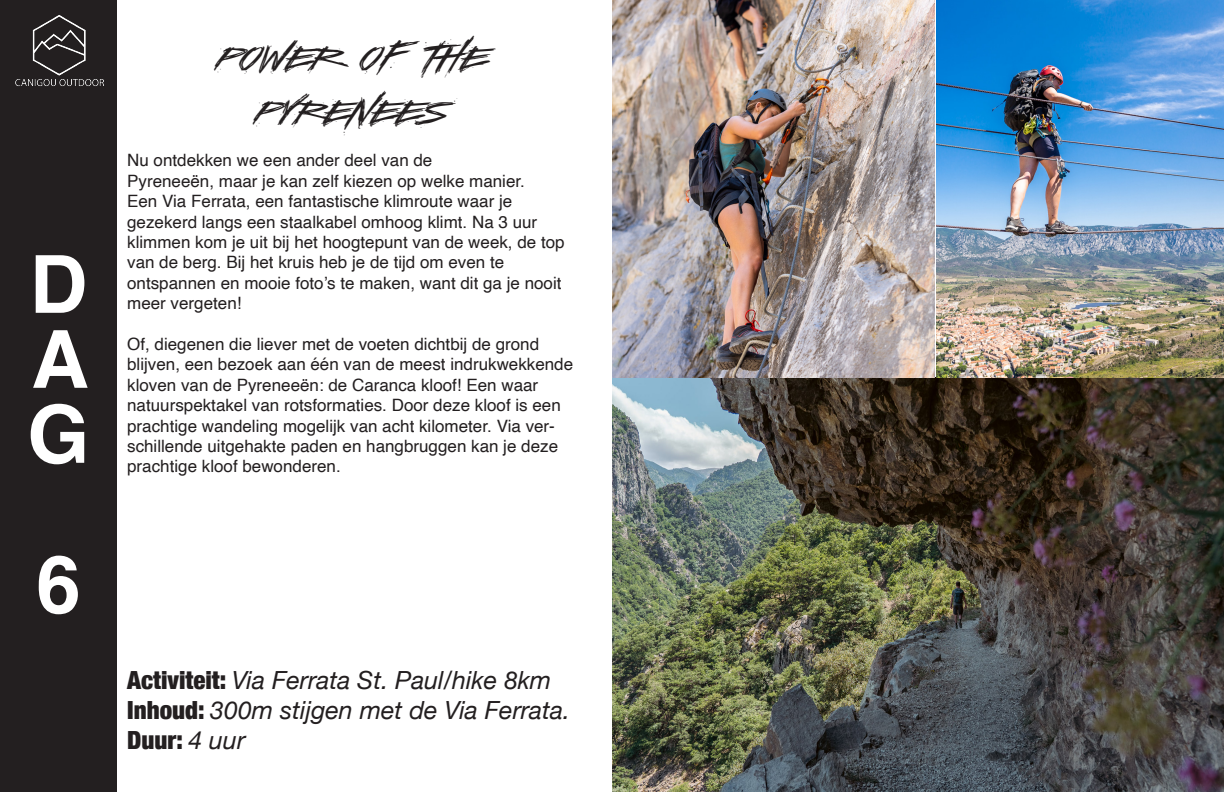
<style>
.page{position:relative;width:1224px;height:792px;background:#fff}
.page>*{position:absolute;margin:0;border:0;box-sizing:border-box;transform-origin:0 0}
.t1{font:700 80px "Helvetica";color:#fff}
.t2{font:45px "LHF Asylum";color:#231f20}
.t3{font:italic 25px "Helvetica Neue";color:#231f20}
.t4{font:900 condensed 25px "Helvetica Neue";color:#231f20}
.t5{font:17px/20.4px "Helvetica";color:#231f20}
.s1{font-weight:900;font-style:normal;font-stretch:condensed}
.s2{font-weight:400;font-style:italic;font-stretch:normal}
</style>
<div class="page">
<div style="left:0;top:0;width:117px;height:792px;background:#231f20"></div>
<img style="left:15px;top:15px;width:89px;height:71px">
<img style="left:612px;top:0;width:612px;height:792px">
<p class="t1" style="left:30px;top:220px;width:59px">D</p>
<p class="t1" style="left:31px;top:295px;width:59px">A</p>
<p class="t1" style="left:27px;top:370px;width:64px">G</p>
<p class="t1" style="left:36px;top:520px;width:46px">6</p>
<p class="t2" style="left:217px;top:29px;width:272px">POWER OF THE</p>
<p class="t2" style="left:255px;top:83px;width:194px">PYRENEES</p>
<p class="t5" style="left:127px;top:151px;width:307px">Nu ontdekken we een ander deel van de</p>
<p class="t5" style="left:127px;top:171px;width:399px">Pyreneeën, maar je kan zelf kiezen op welke manier.</p>
<p class="t5" style="left:127px;top:192px;width:387px">Een Via Ferrata, een fantastische klimroute waar je</p>
<p class="t5" style="left:127px;top:212px;width:439px">gezekerd langs een staalkabel omhoog klimt. Na 3 uur klimmen kom je uit bij het hoogtepunt van de week, de top van de berg. Bij het kruis heb je de tijd om even te</p>
<p class="t5" style="left:127px;top:273px;width:436px">ontspannen en mooie foto’s te maken, want dit ga je nooit meer vergeten!</p>
<p class="t5" style="left:127px;top:334px;width:413px">Of, diegenen die liever met de voeten dichtbij de grond</p>
<p class="t5" style="left:127px;top:355px;width:448px">blijven, een bezoek aan één van de meest indrukwekkende kloven van de Pyreneeën: de Caranca kloof! Een waar natuurspektakel van rotsformaties. Door deze kloof is een prachtige wandeling mogelijk van acht kilometer. Via ver&shy;schillende uitgehakte paden en hangbruggen kan je deze prachtige kloof bewonderen.</p>
<p class="t3" style="left:127px;top:662px;width:426px"><span class="s1">Activiteit:</span> Via Ferrata St. Paul/hike 8km</p>
<p class="t3" style="left:127px;top:692px;width:444px"><span class="s1">Inhoud:</span> 300m stijgen met de Via Ferrata.</p>
<p class="t4" style="left:127px;top:720px;width:120px">Duur: <span class="s2">4 uur</span></p>
</div>
